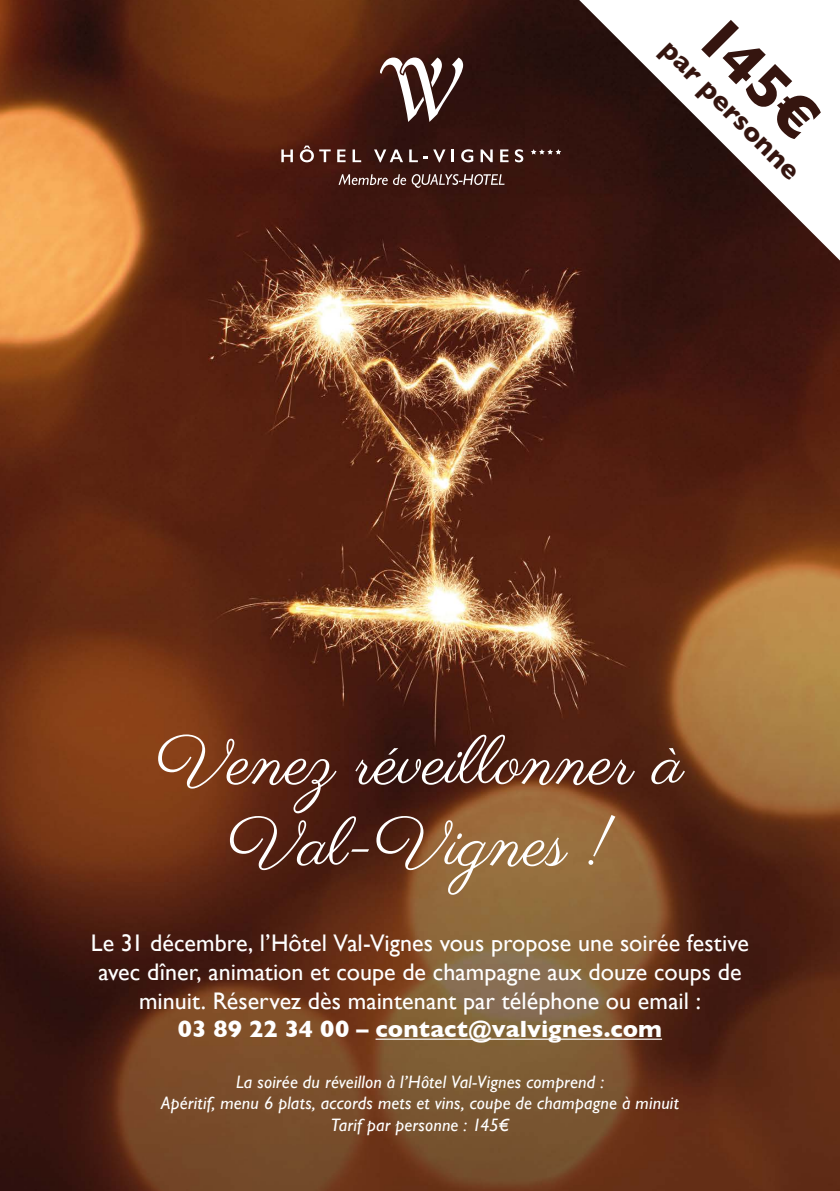
<style>
.page{position:relative;width:840px;height:1191px;background:#fff}
.page>*{position:absolute;margin:0;border:0;box-sizing:border-box;transform-origin:0 0}
.t1{font:68px/81.4px "Parisienne";color:#fff;text-align:center}
.t2{font:700 61.8px "Gill Sans";color:#35150f}
.t3{font:700 27.2px "Gill Sans";color:#35150f}
.t4{font:24px/28.8px "Gill Sans";color:#fff;text-align:center}
.t5{font:700 24px "Gill Sans";letter-spacing:.005em;color:#fff}
.t6{font:italic 18px/21.6px "Gill Sans";letter-spacing:.01em;color:#fff;text-align:center}
</style>
<div class="page">
<img style="left:0;top:0;width:839px;height:1191px">
<svg style="left:579px;top:0;width:260px;height:260px"></svg>
<svg style="left:338px;top:174px;width:49px;height:11px"></svg>
<svg style="left:393px;top:174px;width:111px;height:14px;background:#684d49"></svg>
<svg style="left:379px;top:58px;width:84px;height:64px"></svg>
<svg style="left:281px;top:149px;width:12px;height:13px"></svg>
<svg style="left:300px;top:145px;width:30px;height:17px"></svg>
<svg style="left:337px;top:149px;width:8px;height:13px"></svg>
<svg style="left:352px;top:149px;width:9px;height:13px"></svg>
<svg style="left:374px;top:149px;width:29px;height:13px"></svg>
<svg style="left:409px;top:149px;width:8px;height:13px"></svg>
<svg style="left:423px;top:149px;width:22px;height:13px"></svg>
<svg style="left:451px;top:149px;width:3px;height:13px"></svg>
<svg style="left:461px;top:149px;width:12px;height:13px"></svg>
<svg style="left:480px;top:149px;width:12px;height:13px"></svg>
<svg style="left:500px;top:149px;width:8px;height:13px"></svg>
<svg style="left:514px;top:149px;width:9px;height:13px"></svg>
<svg style="left:530px;top:149px;width:31px;height:5px"></svg>
<hr style="left:375px;top:1038px;width:286px;height:1px;background:#fff">
<h2 class="t2" style="left:741px;top:-9px;width:145px;rotate:45deg">145€</h2>
<p class="t3" style="left:680px;top:29px;width:186px;rotate:45deg">par personne</p>
<h1 class="t1" style="left:156px;top:726px;width:529px">Venez réveillonner à<br>Val-Vignes !</h1>
<p class="t4" style="left:91px;top:928px;width:659px">Le 31 décembre, l’Hôtel Val-Vignes vous propose une soirée festive avec dîner, animation et coupe de champagne aux douze coups de minuit. Réservez dès maintenant par téléphone ou email :</p>
<p class="t5" style="left:178px;top:1010px;width:485px">03 89 22 34 00 – contact@valvignes.com</p>
<p class="t6" style="left:161px;top:1070px;width:519px">La soirée du réveillon à l’Hôtel Val-Vignes comprend :<br>Apéritif, menu 6 plats, accords mets et vins, coupe de champagne à minuit<br>Tarif par personne : 145€</p>
</div>
